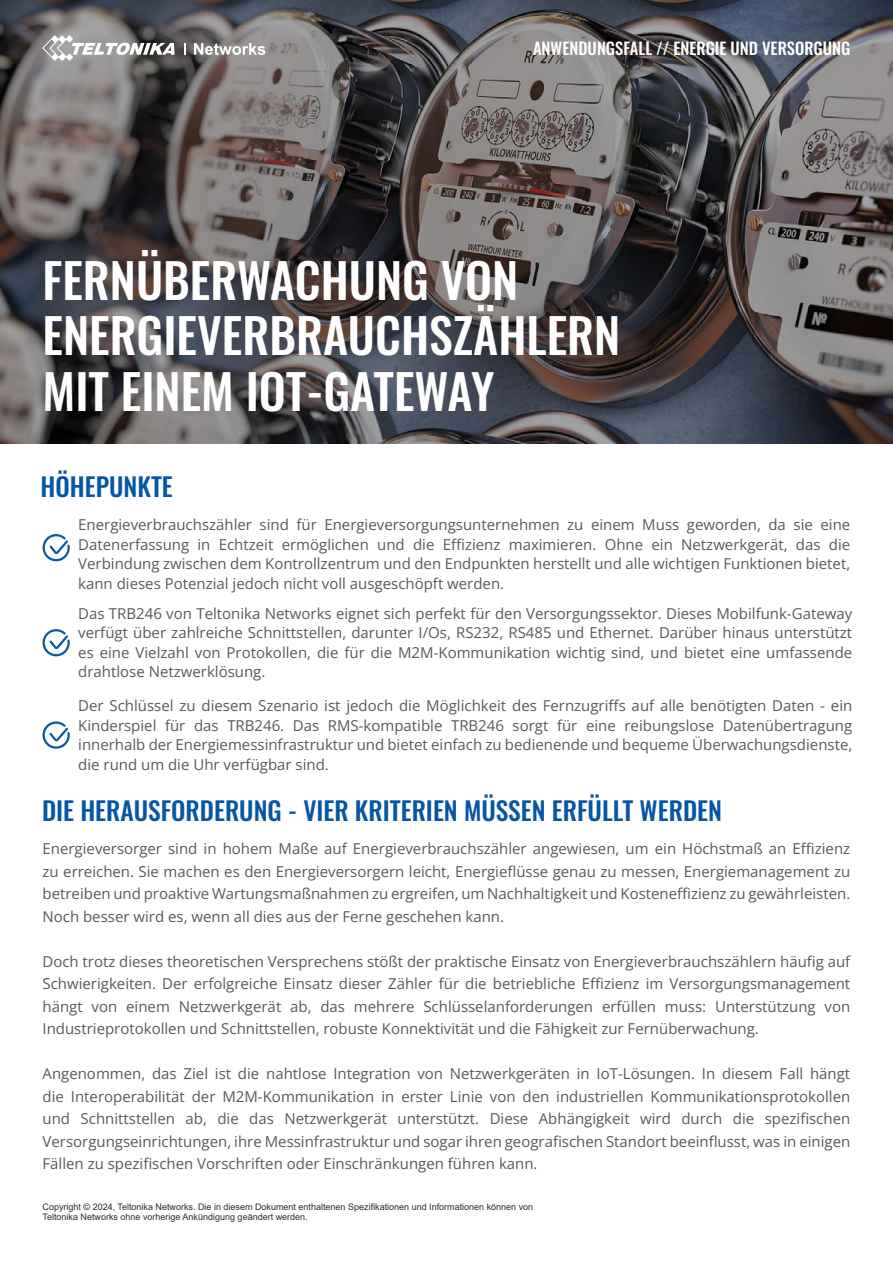
<style>
.page{position:relative;width:893px;height:1263px;background:#fff}
.page>*{position:absolute;margin:0;border:0;box-sizing:border-box;transform-origin:0 0}
.t1{font:500 48px/55.5px "Oswald";color:#fff}
.t2{font:500 25.5px "Oswald";color:#0556a5}
.t3{font:500 16.5px "Oswald";color:#fff}
.t4{font:15px/22.5px "Open Sans";color:#58595b;text-align:justify}
.t5{font:9px/10.1px "Arial";color:#2e2e2f}
</style>
<div class="page">
<img style="left:0;top:0;width:893px;height:443px">
<svg style="left:42px;top:35px;width:133px;height:26px"></svg>
<svg style="left:184px;top:43px;width:2px;height:12px"></svg>
<svg style="left:194px;top:43px;width:71px;height:12px"></svg>
<svg style="left:42px;top:534px;width:28px;height:28px"></svg>
<svg style="left:42px;top:629px;width:28px;height:28px"></svg>
<svg style="left:42px;top:721px;width:28px;height:28px"></svg>
<p class="t3" style="left:533px;top:40px;width:319px">ANWENDUNGSFALL // ENERGIE UND VERSORGUNG</p>
<h1 class="t1" style="left:43px;top:255px;width:579px">FERNÜBERWACHUNG VON<br>ENERGIEVERBRAUCHSZÄHLERN<br>MIT EINEM IOT-GATEWAY</h1>
<h2 class="t2" style="left:41px;top:474px;width:134px">HÖHEPUNKTE</h2>
<p class="t4" style="left:78px;top:514px;width:773px;line-height:19.5px">Energieverbrauchszähler sind für Energieversorgungsunternehmen zu einem Muss geworden, da sie eine Datenerfassung in Echtzeit ermöglichen und die Effizienz maximieren. Ohne ein Netzwerkgerät, das die Verbindung zwischen dem Kontrollzentrum und den Endpunkten herstellt und alle wichtigen Funktionen bietet, kann dieses Potenzial jedoch nicht voll ausgeschöpft werden.</p>
<p class="t4" style="left:78px;top:603px;width:776px;line-height:19.5px">Das TRB246 von Teltonika Networks eignet sich perfekt für den Versorgungssektor. Dieses Mobilfunk-Gateway verfügt über zahlreiche Schnittstellen, darunter I/Os, RS232, RS485 und Ethernet. Darüber hinaus unterstützt es eine Vielzahl von Protokollen, die für die M2M-Kommunikation wichtig sind, und bietet eine umfassende drahtlose Netzwerklösung.</p>
<p class="t4" style="left:78px;top:696px;width:776px;line-height:19.5px">Der Schlüssel zu diesem Szenario ist jedoch die Möglichkeit des Fernzugriffs auf alle benötigten Daten - ein Kinderspiel für das TRB246. Das RMS-kompatible TRB246 sorgt für eine reibungslose Datenübertragung innerhalb der Energiemessinfrastruktur und bietet einfach zu bedienende und bequeme Überwachungsdienste, die rund um die Uhr verfügbar sind.</p>
<h2 class="t2" style="left:42px;top:797px;width:681px">DIE HERAUSFORDERUNG - VIER KRITERIEN MÜSSEN ERFÜLLT WERDEN</h2>
<p class="t4" style="left:43px;top:837px;width:809px">Energieversorger sind in hohem Maße auf Energieverbrauchszähler angewiesen, um ein Höchstmaß an Effizienz zu erreichen. Sie machen es den Energieversorgern leicht, Energieflüsse genau zu messen, Energiemanagement zu betreiben und proaktive Wartungsmaßnahmen zu ergreifen, um Nachhaltigkeit und Kosteneffizienz zu gewährleisten.<br>Noch besser wird es, wenn all dies aus der Ferne geschehen kann.</p>
<p class="t4" style="left:43px;top:950px;width:809px">Doch trotz dieses theoretischen Versprechens stößt der praktische Einsatz von Energieverbrauchszählern häufig auf Schwierigkeiten. Der erfolgreiche Einsatz dieser Zähler für die betriebliche Effizienz im Versorgungsmanagement hängt von einem Netzwerkgerät ab, das mehrere Schlüsselanforderungen erfüllen muss: Unterstützung von Industrieprotokollen und Schnittstellen, robuste Konnektivität und die Fähigkeit zur Fernüberwachung.</p>
<p class="t4" style="left:43px;top:1062px;width:809px">Angenommen, das Ziel ist die nahtlose Integration von Netzwerkgeräten in IoT-Lösungen. In diesem Fall hängt die Interoperabilität der M2M-Kommunikation in erster Linie von den industriellen Kommunikationsprotokollen und Schnittstellen ab, die das Netzwerkgerät unterstützt. Diese Abhängigkeit wird durch die spezifischen Versorgungseinrichtungen, ihre Messinfrastruktur und sogar ihren geografischen Standort beeinflusst, was in einigen Fällen zu spezifischen Vorschriften oder Einschränkungen führen kann.</p>
<p class="t5" style="left:43px;top:1201px;width:492px">Copyright © 2024, Teltonika Networks. Die in diesem Dokument enthaltenen Spezifikationen und Informationen können von<br>Teltonika Networks ohne vorherige Ankündigung geändert werden.</p>
</div>
